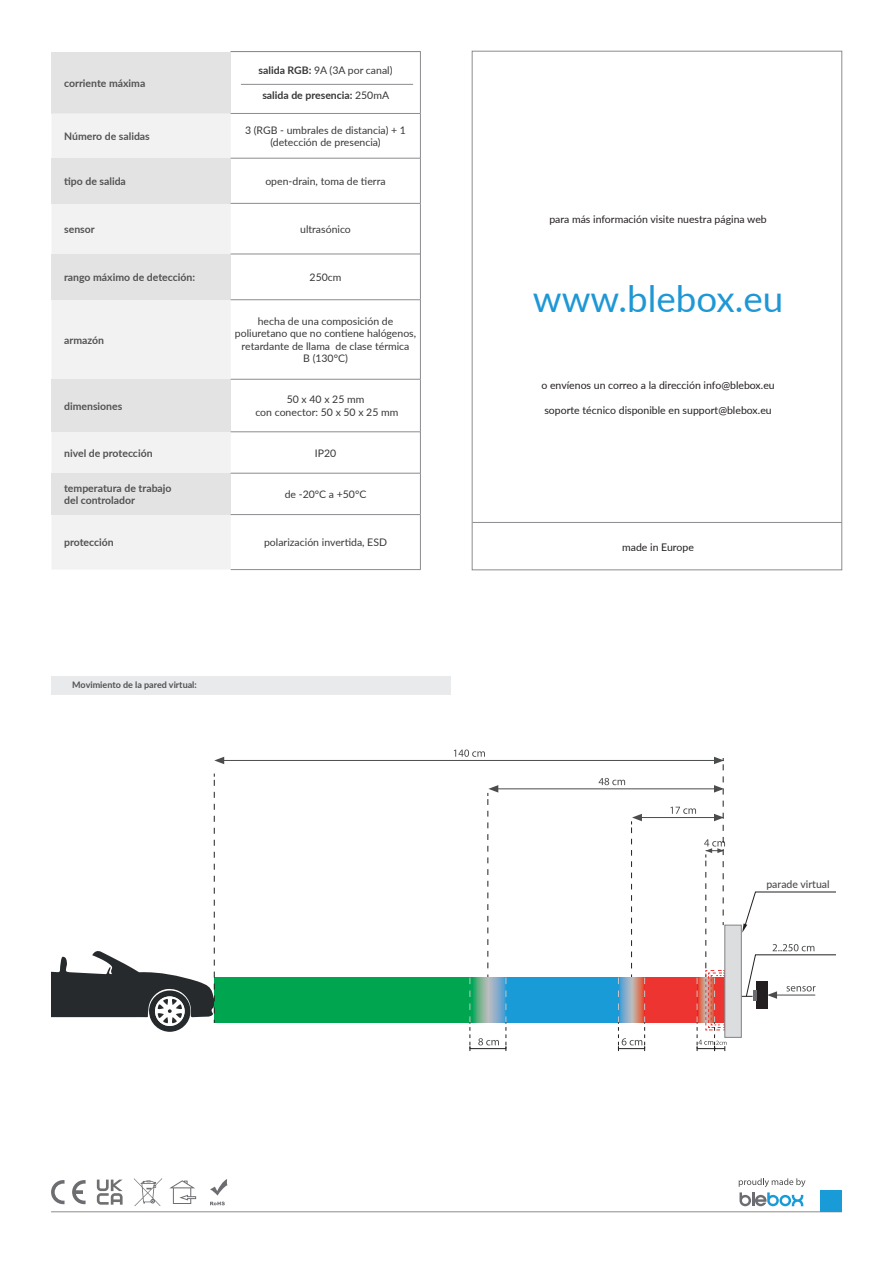
<style>
.page{position:relative;width:893px;height:1263px;background:#fff}
.page>*{position:absolute;margin:0;border:0;box-sizing:border-box;transform-origin:0 0}
.t1{font:36.75px "Lato";color:#1e98d5}
.t2{font:10.5px/12.5px "Lato";color:#383838;text-align:center}
.t3{font:700 10.5px "Lato";color:#545253}
.t4{font:10.5px "Lato";color:#231f20}
.t5{font:700 10.5px "Lato";color:#383838}
.t6{font:500 10.5px "Lato";color:#4b4c4d}
.t7{font:700 9px "Lato";color:#4f5252}
.s1{font-weight:700}
.s2{font-weight:400}
</style>
<div class="page">
<svg style="left:472px;top:51px;width:370px;height:519px"></svg>
<hr style="left:472px;top:522px;width:370px;height:1px;background:#8a8c8f">
<svg style="left:134px;top:1178px;width:28px;height:28px"></svg>
<svg style="left:169px;top:1180px;width:27px;height:24px"></svg>
<svg style="left:210px;top:1179px;width:17px;height:16px"></svg>
<svg style="left:210px;top:1201px;width:15px;height:4px"></svg>
<svg style="left:51px;top:1180px;width:14px;height:24px"></svg>
<svg style="left:72px;top:1180px;width:14px;height:24px"></svg>
<svg style="left:739px;top:1178px;width:66px;height:28px"></svg>
<hr style="left:51px;top:1211px;width:791px;height:1px;background:#8a8c8f">
<svg style="left:97px;top:1179px;width:26px;height:26px"></svg>
<div style="left:820px;top:1190px;width:22px;height:22px;background:#199bd8"></div>
<div style="left:756px;top:981px;width:11px;height:28px;background:#231f20"></div>
<svg style="left:454px;top:749px;width:31px;height:8px"></svg>
<svg style="left:214px;top:757px;width:10px;height:7px"></svg>
<div style="left:631px;top:977px;width:75px;height:46px;background:#ee3431"></div>
<div style="left:488px;top:977px;width:143px;height:46px;background:#199bd8"></div>
<div style="left:214px;top:977px;width:256px;height:46px;background:#00a54f"></div>
<svg style="left:478px;top:1038px;width:21px;height:7px"></svg>
<hr style="left:222px;top:760px;width:500px;height:1px;background:#4b4c4d">
<svg style="left:51px;top:780px;width:164px;height:252px"></svg>
<svg style="left:214px;top:773px;width:622px;height:224px"></svg>
<svg style="left:488px;top:977px;width:18px;height:46px"></svg>
<svg style="left:471px;top:977px;width:17px;height:46px"></svg>
<hr style="left:470px;top:1048px;width:36px;height:1px;background:#231f20">
<svg style="left:741px;top:990px;width:15px;height:10px"></svg>
<svg style="left:618px;top:974px;width:27px;height:77px"></svg>
<svg style="left:506px;top:977px;width:1px;height:74px"></svg>
<svg style="left:470px;top:977px;width:1px;height:74px"></svg>
<svg style="left:670px;top:757px;width:57px;height:294px"></svg>
<div style="left:725px;top:925px;width:16px;height:112px;background:#dcdddf"></div>
<div style="left:51px;top:676px;width:400px;height:18px;background:#e9eaeb"></div>
<div style="left:754px;top:876px;width:88px;height:15px;background:#fff"></div>
<div style="left:51px;top:52px;width:180px;height:61px;background:#e3e3e3"></div>
<div style="left:51px;top:113px;width:180px;height:457px;background:#f2f2f2"></div>
<div style="left:51px;top:158px;width:180px;height:45px;background:#e3e3e3"></div>
<div style="left:51px;top:254px;width:180px;height:46px;background:#e3e3e3"></div>
<div style="left:51px;top:379px;width:180px;height:53px;background:#e3e3e3"></div>
<div style="left:51px;top:473px;width:180px;height:42px;background:#e3e3e3"></div>
<hr style="left:420px;top:52px;width:1px;height:61px;background:#8a8c8f">
<hr style="left:420px;top:113px;width:1px;height:45px;background:#8a8c8f">
<hr style="left:420px;top:158px;width:1px;height:45px;background:#8a8c8f">
<hr style="left:420px;top:203px;width:1px;height:51px;background:#8a8c8f">
<hr style="left:420px;top:254px;width:1px;height:46px;background:#8a8c8f">
<hr style="left:420px;top:300px;width:1px;height:79px;background:#8a8c8f">
<hr style="left:420px;top:379px;width:1px;height:53px;background:#8a8c8f">
<hr style="left:420px;top:432px;width:1px;height:41px;background:#8a8c8f">
<hr style="left:420px;top:473px;width:1px;height:42px;background:#8a8c8f">
<hr style="left:420px;top:515px;width:1px;height:54px;background:#8a8c8f">
<hr style="left:231px;top:113px;width:189px;height:1px;background:#8a8c8f">
<hr style="left:231px;top:203px;width:189px;height:1px;background:#8a8c8f">
<hr style="left:231px;top:253px;width:189px;height:1px;background:#8a8c8f">
<hr style="left:231px;top:299px;width:189px;height:1px;background:#8a8c8f">
<hr style="left:231px;top:379px;width:189px;height:1px;background:#8a8c8f">
<hr style="left:231px;top:431px;width:189px;height:1px;background:#8a8c8f">
<hr style="left:231px;top:158px;width:189px;height:1px;background:#8a8c8f">
<hr style="left:231px;top:473px;width:189px;height:1px;background:#8a8c8f">
<hr style="left:231px;top:514px;width:189px;height:1px;background:#8a8c8f">
<hr style="left:231px;top:569px;width:190px;height:1px;background:#8a8c8f">
<hr style="left:231px;top:51px;width:190px;height:1px;background:#8a8c8f">
<hr style="left:241px;top:84px;width:172px;height:1px;background:#8a8c8f">
<p class="t3" style="left:64px;top:75px;width:83px">corriente máxima</p>
<p class="t2" style="left:259px;top:64px;width:135px"><span class="s1">salida RGB:</span> 9A (3A por canal)</p>
<p class="t5" style="left:262px;top:88px;width:128px">salida de presencia: <span class="s2">250mA</span></p>
<p class="t3" style="left:64px;top:128px;width:87px">Número de salidas</p>
<p class="t2" style="left:245px;top:123px;width:162px">3 (RGB - umbrales de distancia) + 1 (detección de presencia)</p>
<p class="t3" style="left:64px;top:173px;width:63px">tipo de salida</p>
<p class="t2" style="left:265px;top:174px;width:122px">open-drain, toma de tierra</p>
<p class="t3" style="left:64px;top:221px;width:32px">sensor</p>
<p class="t2" style="left:300px;top:222px;width:52px">ultrasónico</p>
<p class="t3" style="left:64px;top:269px;width:132px">rango máximo de detección:</p>
<p class="t2" style="left:310px;top:271px;width:33px">250cm</p>
<p class="t3" style="left:64px;top:332px;width:41px">armazón</p>
<p class="t2" style="left:235px;top:314px;width:183px">hecha de una composición de poliuretano que no contiene halógenos, retardante de llama de clase térmica<br>B (130°C)</p>
<p class="t3" style="left:64px;top:398px;width:60px">dimensiones</p>
<p class="t2" style="left:255px;top:393px;width:144px">50 x 40 x 25 mm<br>con conector: 50 x 50 x 25 mm</p>
<p class="t3" style="left:64px;top:445px;width:90px">nivel de protección</p>
<p class="t2" style="left:315px;top:446px;width:23px">IP20</p>
<p class="t3" style="left:64px;top:480px;width:109px">temperatura de trabajo</p>
<p class="t3" style="left:64px;top:493px;width:72px">del controlador</p>
<p class="t2" style="left:285px;top:488px;width:83px">de -20°C a +50°C</p>
<p class="t3" style="left:64px;top:535px;width:51px">protección</p>
<p class="t2" style="left:264px;top:536px;width:124px">polarización invertida, ESD</p>
<p class="t7" style="left:72px;top:678px;width:126px">Movimiento de la pared virtual:</p>
<p class="t4" style="left:549px;top:212px;width:219px">para más información visite nuestra página web</p>
<p class="t1" style="left:533px;top:272px;width:252px">www.blebox.eu</p>
<p class="t4" style="left:541px;top:378px;width:235px">o envíenos un correo a la dirección info@blebox.eu</p>
<p class="t4" style="left:544px;top:403px;width:229px">soporte técnico disponible en support@blebox.eu</p>
<p class="t4" style="left:622px;top:539px;width:73px">made in Europe</p>
<p class="t6" style="left:766px;top:876px;width:65px">parade virtual</p>
</div>
